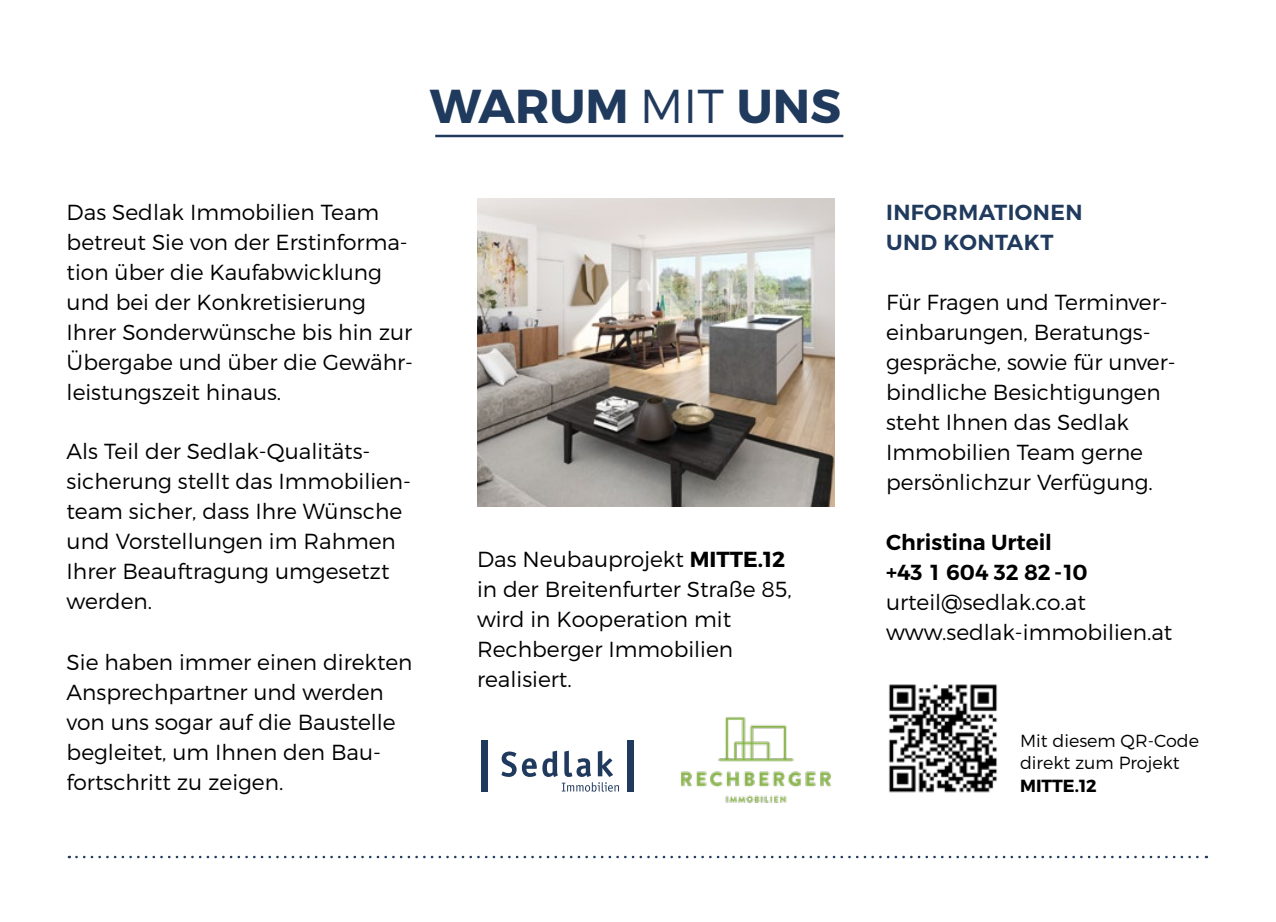
<style>
.page{position:relative;width:1276px;height:922px;background:#fff}
.page>*{position:absolute;margin:0;border:0;box-sizing:border-box;transform-origin:0 0}
.t1{font:700 47.5px "Montserrat";color:#203a5d}
.t2{font:300 21.75px/30px "Montserrat";color:#000}
.t3{font:600 21.75px/30px "Montserrat";color:#000}
.t4{font:600 21.75px/30px "Montserrat";letter-spacing:.02em;color:#203a5d}
.t5{font:300 17.5px/22.5px "Montserrat";color:#000}
.t6{font:700 17.5px "Montserrat";color:#000}
.s1{font-weight:300}
.s2{font-weight:700}
</style>
<div class="page">
<hr style="left:435px;top:135px;width:408px;height:2px;background:#203a5d">
<svg style="left:76px;top:855px;width:1131px;height:3px"></svg>
<img style="left:888px;top:684px;width:110px;height:109px">
<svg style="left:501px;top:751px;width:15px;height:25px"></svg>
<svg style="left:522px;top:750px;width:36px;height:26px"></svg>
<svg style="left:564px;top:750px;width:27px;height:26px"></svg>
<svg style="left:598px;top:750px;width:15px;height:26px"></svg>
<div style="left:481px;top:740px;width:6px;height:51px;background:#203a5d"></div>
<div style="left:627px;top:740px;width:7px;height:51px;background:#203a5d"></div>
<svg style="left:562px;top:782px;width:57px;height:9px"></svg>
<img style="left:680px;top:717px;width:151px;height:86px">
<img style="left:477px;top:198px;width:357px;height:308px">
<h1 class="t1" style="left:430px;top:76px;width:413px">WARUM <span class="s1">MIT</span> UNS</h1>
<p class="t2" style="left:67px;top:196px;width:348px">Das Sedlak Immobilien Team betreut Sie von der Erstinforma&shy;tion über die Kaufabwicklung und bei der Konkretisierung<br>Ihrer Sonderwünsche bis hin zur<br>Übergabe und über die Gewähr&shy;leistungszeit hinaus.</p>
<p class="t2" style="left:67px;top:436px;width:346px">Als Teil der Sedlak-Qualitäts&shy;sicherung stellt das Immobilien&shy;team sicher, dass Ihre Wünsche und Vorstellungen im Rahmen<br>Ihrer Beauftragung umgesetzt werden.</p>
<p class="t2" style="left:67px;top:646px;width:347px">Sie haben immer einen direkten<br>Ansprechpartner und werden von uns sogar auf die Baustelle begleitet, um Ihnen den Bau&shy;fortschritt zu zeigen.</p>
<p class="t2" style="left:477px;top:543px;width:316px">Das Neubauprojekt <span class="s2">MITTE.12 </span>in der Breitenfurter Straße 85, wird in Kooperation mit<br>Rechberger Immobilien realisiert.</p>
<p class="t4" style="left:886px;top:197px;width:198px">INFORMATIONEN<br>UND KONTAKT</p>
<p class="t2" style="left:886px;top:286px;width:291px">Für Fragen und Terminver&shy;einbarungen, Beratungs&shy;gespräche, sowie für unver&shy;bindliche Besichtigungen steht Ihnen das Sedlak<br>Immobilien Team gerne persönlichzur Verfügung.</p>
<p class="t3" style="left:886px;top:527px;width:203px">Christina Urteil +43 1 604 32 82 -10</p>
<p class="t2" style="left:886px;top:586px;width:288px">urteil@sedlak.co.at www.sedlak-immobilien.at</p>
<p class="t5" style="left:1020px;top:728px;width:181px">Mit diesem QR-Code direkt zum Projekt</p>
<p class="t6" style="left:1020px;top:774px;width:78px">MITTE.12</p>
</div>
